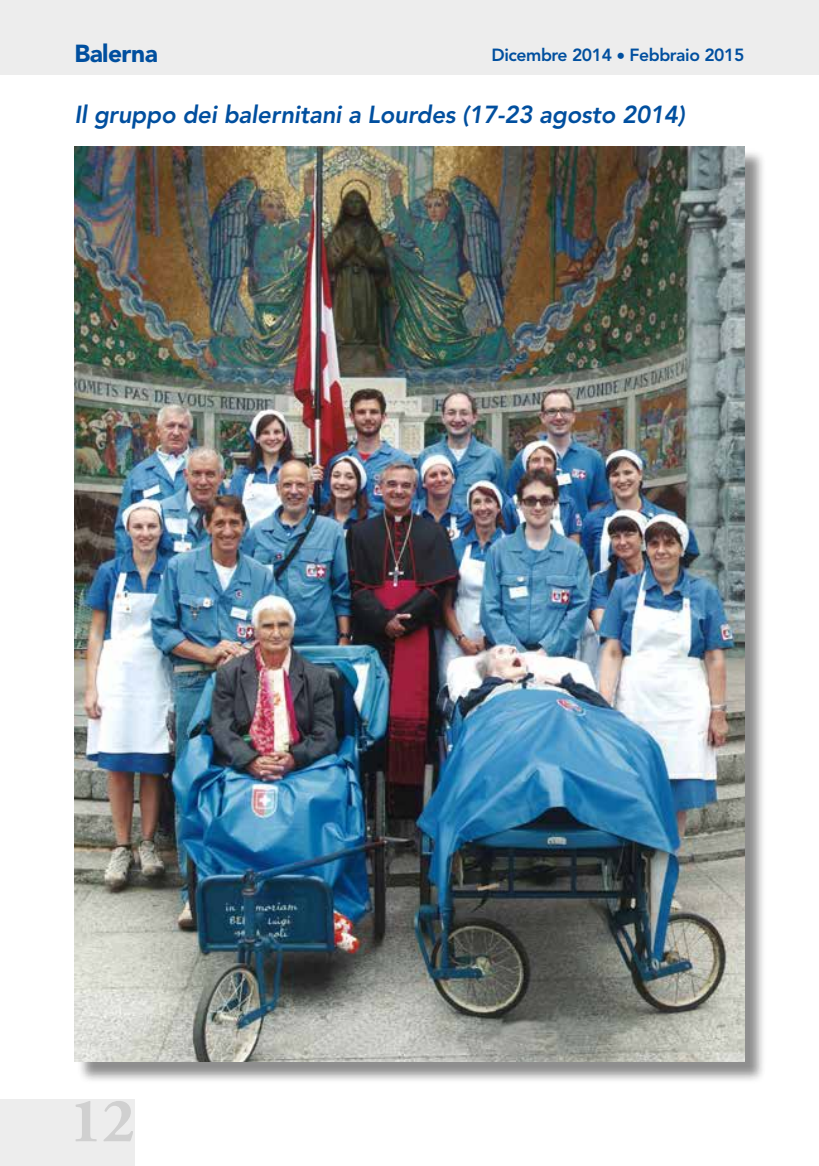
<style>
.page{position:relative;width:819px;height:1166px;background:#fff}
.page>*{position:absolute;margin:0;border:0;box-sizing:border-box;transform-origin:0 0}
.t1{font:700 63px "Adobe Garamond Pro";color:#d0d0d0}
.t2{font:italic 800 24.5px "Avenir";letter-spacing:-.01em;color:#004f9f}
.t3{font:900 24.5px "Avenir";letter-spacing:-.025em;color:#004f9f}
.t4{font:800 17.5px "Avenir";letter-spacing:-.025em;color:#004f9f}
</style>
<div class="page">
<div style="left:0;top:1099px;width:134px;height:67px;background:#ededed"></div>
<div style="left:0;top:0;width:819px;height:74px;background:#ededed"></div>
<div style="left:77px;top:149px;width:689px;height:935px;background:#000;opacity:.45"></div>
<img style="left:74px;top:146px;width:670px;height:916px">
<p class="t3" style="left:74px;top:38px;width:85px">Balerna</p>
<p class="t4" style="left:491px;top:45px;width:254px">Dicembre 2014 • Febbraio 2015</p>
<p class="t2" style="left:74px;top:100px;width:612px">Il gruppo dei balernitani a Lourdes (17-23 agosto 2014)</p>
<h1 class="t1" style="left:69px;top:1084px;width:67px">12</h1>
</div>
